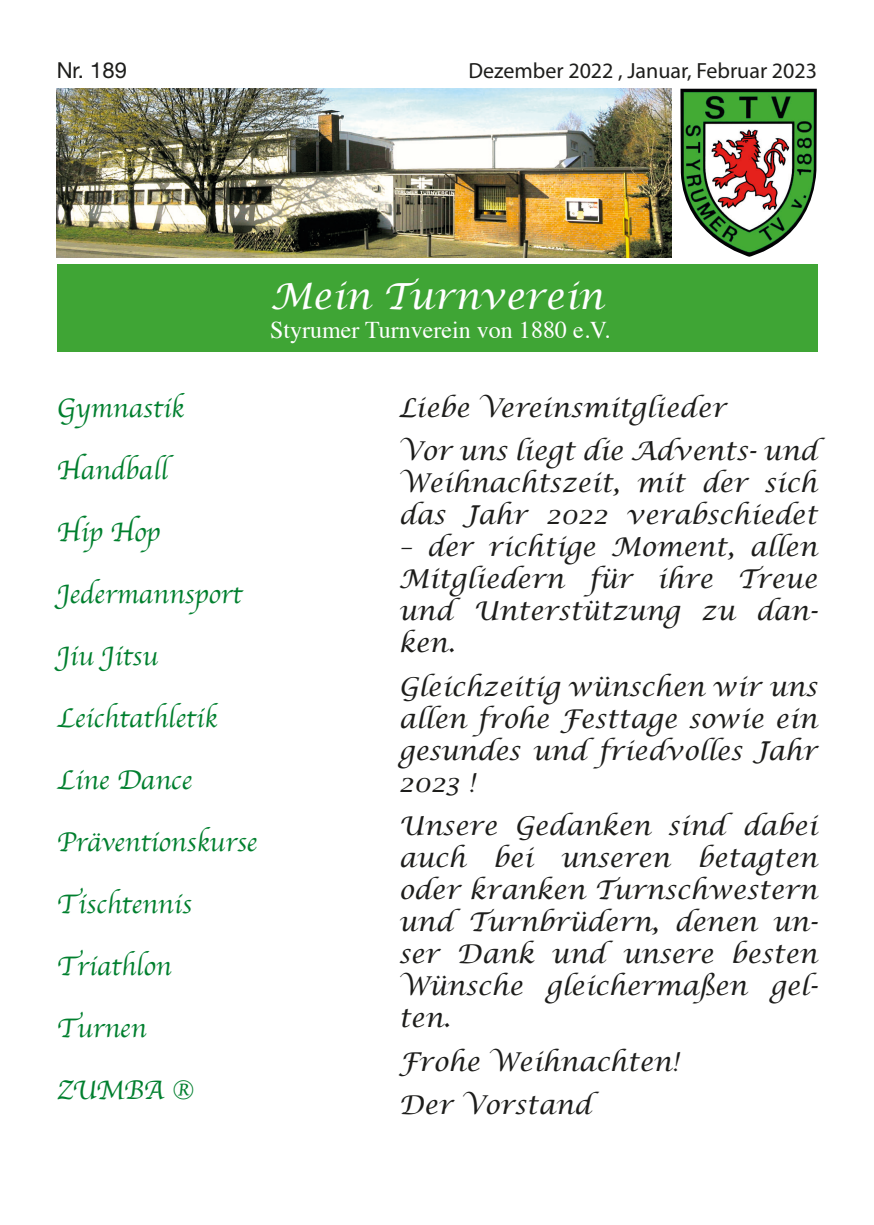
<style>
.page{position:relative;width:874px;height:1225px;background:#fff}
.page>*{position:absolute;margin:0;border:0;box-sizing:border-box;transform-origin:0 0}
.t1{font:italic 36px "Lucida Calligraphy";color:#fff}
.t2{font:28px "Apple Chancery";color:#007f2e}
.t3{font:italic 26px/32px "Lucida Calligraphy";color:#1d1d1b}
.t4{font:24px "Times";color:#fff}
.t5{font:22px "Myriad Pro";color:#1d1d1b}
.t6{font:22px "Helvetica Neue LT Std";color:#1d1d1b}
</style>
<div class="page">
<div style="left:57px;top:264px;width:759px;height:88px;background:#3fa535"></div>
<img style="left:57px;top:88px;width:614px;height:170px">
<img style="left:680px;top:89px;width:136px;height:168px">
<p class="t6" style="left:57px;top:57px;width:72px">Nr. 189</p>
<p class="t5" style="left:468px;top:57px;width:350px">Dezember 2022 , Januar, Februar 2023</p>
<h1 class="t1" style="left:270px;top:275px;width:334px">Mein Turnverein</h1>
<p class="t4" style="left:270px;top:307px;width:341px">Styrumer Turnverein von 1880 e.V.</p>
<p class="t2" style="left:57px;top:385px;width:129px">Gymnastik</p>
<p class="t2" style="left:57px;top:447px;width:113px">Handball</p>
<p class="t2" style="left:57px;top:509px;width:105px">Hip Hop</p>
<p class="t2" style="left:57px;top:571px;width:187px">Jedermannsport</p>
<p class="t2" style="left:57px;top:633px;width:103px">Jiu Jitsu</p>
<p class="t2" style="left:57px;top:695px;width:162px">Leichtathletik</p>
<p class="t2" style="left:57px;top:757px;width:137px">Line Dance</p>
<p class="t2" style="left:57px;top:819px;width:202px">Präventionskurse</p>
<p class="t2" style="left:57px;top:881px;width:136px">Tischtennis</p>
<p class="t2" style="left:57px;top:943px;width:116px">Triathlon</p>
<p class="t2" style="left:57px;top:1005px;width:91px">Turnen</p>
<p class="t2" style="left:57px;top:1067px;width:138px">ZUMBA ®</p>
<p class="t3" style="left:398px;top:387px;width:420px;line-height:43.4px">Liebe Vereinsmitglieder<br>Vor uns liegt die Advents- und</p>
<p class="t3" style="left:398px;top:468px;width:420px">Weihnachtszeit, mit der sich das Jahr 2022 verabschiedet</p>
<p class="t3" style="left:398px;top:532px;width:420px;text-align:justify">– der richtige Moment, allen Mitgliedern für ihre Treue und Unterstützung zu dan&shy;ken.</p>
<p class="t3" style="left:398px;top:671px;width:420px;text-align:justify">Gleichzeitig wünschen wir uns allen frohe Festtage sowie ein gesundes und friedvolles Jahr 2023 !</p>
<p class="t3" style="left:398px;top:811px;width:420px;text-align:justify">Unsere Gedanken sind dabei auch bei unseren betagten oder kranken Turnschwestern und Turnbrüdern, denen un&shy;ser Dank und unsere besten Wünsche gleichermaßen gel&shy;ten.</p>
<p class="t3" style="left:398px;top:1040px;width:281px;line-height:43.4px">Frohe Weihnachten!<br>Der Vorstand</p>
</div>
